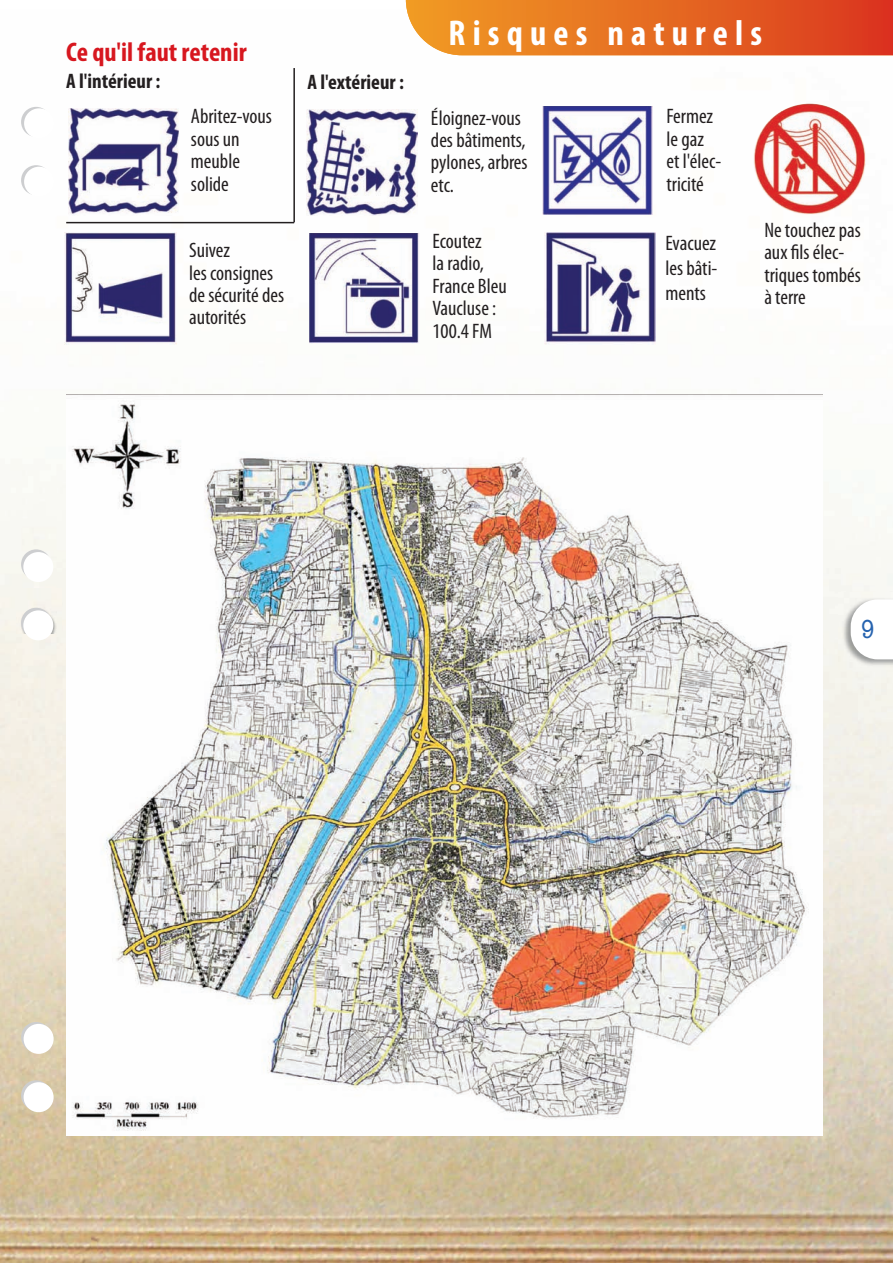
<style>
.page{position:relative;width:893px;height:1263px;background:#fff}
.page>*{position:absolute;margin:0;border:0;box-sizing:border-box;transform-origin:0 0}
.t1{font:700 condensed 36px "Myriad Pro";letter-spacing:.2em;color:#fff}
.t2{font:700 condensed 27px "Myriad Pro";color:#d7171f}
.t3{font:condensed 27px "American Typewriter";color:#2663af}
.t4{font:condensed 21px/22.5px "Myriad Pro";color:#231f20}
.t5{font:700 condensed 21px "Myriad Pro";color:#231f20}
</style>
<div class="page">
<img style="left:0;top:55px;width:893px;height:1208px">
<img style="left:17px;top:588px;width:45px;height:45px">
<svg style="left:21px;top:107px;width:33px;height:45px"></svg>
<svg style="left:21px;top:165px;width:33px;height:32px"></svg>
<svg style="left:21px;top:549px;width:32px;height:46px"></svg>
<svg style="left:21px;top:608px;width:32px;height:32px"></svg>
<svg style="left:21px;top:1022px;width:33px;height:45px"></svg>
<svg style="left:21px;top:1080px;width:33px;height:32px"></svg>
<svg style="left:406px;top:0;width:487px;height:55px;background:#e66c26"></svg>
<img style="left:838px;top:593px;width:55px;height:76px">
<svg style="left:851px;top:599px;width:42px;height:60px"></svg>
<img style="left:68px;top:109px;width:111px;height:107px">
<img style="left:307px;top:109px;width:110px;height:107px">
<img style="left:542px;top:106px;width:111px;height:108px">
<img style="left:309px;top:233px;width:110px;height:111px">
<img style="left:65px;top:232px;width:111px;height:112px">
<img style="left:545px;top:232px;width:110px;height:112px">
<img style="left:753px;top:104px;width:113px;height:111px;border-radius:50%">
<img style="left:67px;top:395px;width:755px;height:740px">
<hr style="left:293px;top:68px;width:2px;height:154px;background:#231f20">
<hr style="left:66px;top:222px;width:228px;height:1px;background:#231f20">
<h1 class="t1" style="left:448px;top:20px;width:315px">Risques naturels</h1>
<p class="t2" style="left:66px;top:42px;width:182px">Ce qu'il faut retenir</p>
<p class="t5" style="left:66px;top:74px;width:96px">A l'intérieur :</p>
<p class="t4" style="left:191px;top:107px;width:83px">abritez-vous sous un meuble solide</p>
<p class="t4" style="left:431px;top:108px;width:98px">Éloignez-vous des bâtiments, pylones, arbres etc.</p>
<p class="t5" style="left:307px;top:75px;width:98px">A l'extérieur :</p>
<p class="t4" style="left:666px;top:107px;width:56px">fermez le gaz et l'élec&shy;tricité</p>
<p class="t4" style="left:189px;top:241px;width:97px">suivez<br>les consignes de sécurité des autorités</p>
<p class="t4" style="left:433px;top:231px;width:76px">ecoutez<br>la radio, france Bleu<br>Vaucluse :<br>100.4 fm</p>
<p class="t4" style="left:665px;top:232px;width:53px;line-height:25.2px;text-align:justify">evacuez les bâti&shy;ments</p>
<p class="t4" style="left:764px;top:220px;width:98px">ne touchez pas aux fils élec&shy;triques tombés à terre</p>
<p class="t3" style="left:861px;top:608px;width:15px">9</p>
</div>
